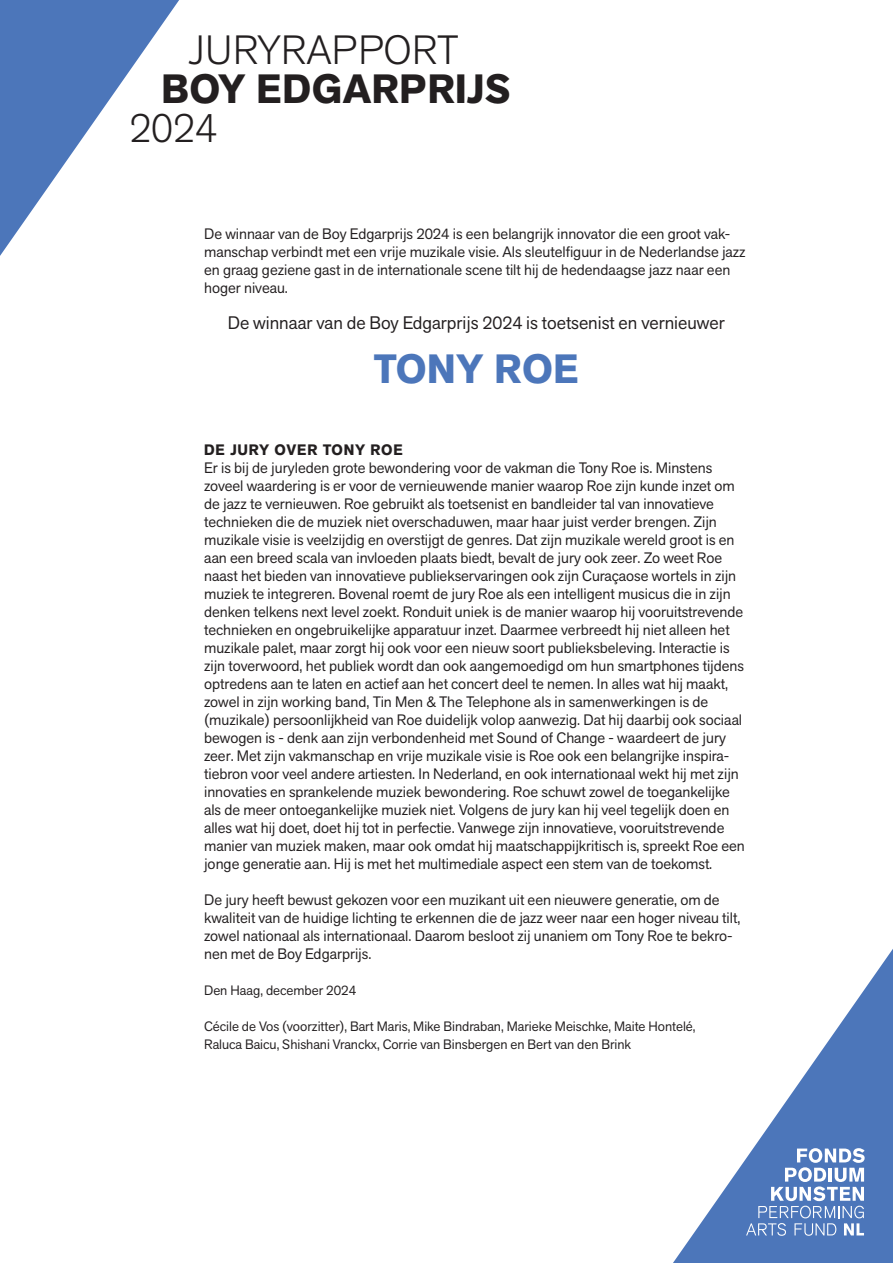
<style>
.page{position:relative;width:893px;height:1263px;background:#fff}
.page>*{position:absolute;margin:0;border:0;box-sizing:border-box;transform-origin:0 0}
.t1{font:300 40.5px "Akzid Grtsk Next";letter-spacing:.01em;color:#231f20}
.t2{font:700 40.5px "Akzid Grtsk Next";letter-spacing:.01em;color:#231f20}
.t3{font:700 40.5px "Akzid Grtsk Next";letter-spacing:.01em;color:#4c76ba}
.t4{font:18px "Akzid Grtsk Next";color:#231f20}
.t5{font:15px/18px "Akzid Grtsk Next";color:#231f20}
.t6{font:700 15px "Akzid Grtsk Next";letter-spacing:.05em;color:#231f20}
.t7{font:13.5px/18px "Akzid Grtsk Next";color:#231f20}
</style>
<div class="page">
<svg style="left:0;top:0;width:179px;height:256px"></svg>
<svg style="left:673px;top:949px;width:220px;height:314px"></svg>
<svg style="left:746px;top:1148px;width:119px;height:88px"></svg>
<p class="t1" style="left:189px;top:24px;width:272px">JURYRAPPORT</p>
<p class="t2" style="left:161px;top:63px;width:350px">BOY EDGARPRIJS</p>
<p class="t1" style="left:129px;top:102px;width:89px">2024</p>
<p class="t5" style="left:204px;top:224px;width:543px">De winnaar van de Boy Edgarprijs 2024 is een belangrijk innovator die een groot vak&shy;manschap verbindt met een vrije muzikale visie. Als sleutelfiguur in de Nederlandse jazz en graag geziene gast in de internationale scene tilt hij de hedendaagse jazz naar een hoger niveau.</p>
<p class="t4" style="left:228px;top:311px;width:498px">De winnaar van de Boy Edgarprijs 2024 is toetsenist en vernieuwer</p>
<p class="t3" style="left:373px;top:342px;width:207px">TONY ROE</p>
<p class="t6" style="left:204px;top:440px;width:200px">DE JURY OVER TONY ROE</p>
<p class="t5" style="left:204px;top:458px;width:542px">Er is bij de juryleden grote bewondering voor de vakman die Tony Roe is. Minstens zoveel waardering is er voor de vernieuwende manier waarop Roe zijn kunde inzet om de jazz te vernieuwen. Roe gebruikt als toetsenist en bandleider tal van innovatieve technieken die de muziek niet overschaduwen, maar haar juist verder brengen. Zijn muzikale visie is veelzijdig en overstijgt de genres. Dat zijn muzikale wereld groot is en aan een breed scala van invloeden plaats biedt, bevalt de jury ook zeer. Zo weet Roe naast het bieden van innovatieve publiekservaringen ook zijn Curaçaose wortels in zijn muziek te integreren. Bovenal roemt de jury Roe als een intelligent musicus die in zijn denken telkens next level zoekt. Ronduit uniek is de manier waarop hij vooruitstrevende technieken en ongebruikelijke apparatuur inzet. Daarmee verbreedt hij niet alleen het muzikale palet, maar zorgt hij ook voor een nieuw soort publieksbeleving. Interactie is zijn toverwoord, het publiek wordt dan ook aangemoedigd om hun smartphones tijdens optredens aan te laten en actief aan het concert deel te nemen. In alles wat hij maakt, zowel in zijn working band, Tin Men &amp; The Telephone als in samenwerkingen is de (muzikale) persoonlijkheid van Roe duidelijk volop aanwezig. Dat hij daarbij ook sociaal bewogen is - denk aan zijn verbondenheid met Sound of Change - waardeert de jury zeer. Met zijn vakmanschap en vrije muzikale visie is Roe ook een belangrijke inspira&shy;tiebron voor veel andere artiesten. In Nederland, en ook internationaal wekt hij met zijn innovaties en sprankelende muziek bewondering. Roe schuwt zowel de toegankelijke als de meer ontoegankelijke muziek niet. Volgens de jury kan hij veel tegelijk doen en alles wat hij doet, doet hij tot in perfectie. Vanwege zijn innovatieve, vooruitstrevende manier van muziek maken, maar ook omdat hij maatschappijkritisch is, spreekt Roe een jonge generatie aan. Hij is met het multimediale aspect een stem van de toekomst.</p>
<p class="t5" style="left:204px;top:890px;width:538px">De jury heeft bewust gekozen voor een muzikant uit een nieuwere generatie, om de kwaliteit van de huidige lichting te erkennen die de jazz weer naar een hoger niveau tilt, zowel nationaal als internationaal. Daarom besloot zij unaniem om Tony Roe te bekro&shy;nen met de Boy Edgarprijs.</p>
<p class="t7" style="left:204px;top:981px;width:154px">Den Haag, december 2024</p>
<p class="t7" style="left:204px;top:1017px;width:493px">Cécile de Vos (voorzitter), Bart Maris, Mike Bindraban, Marieke Meischke, Maite Hontelé,<br>Raluca Baicu, Shishani Vranckx, Corrie van Binsbergen en Bert van den Brink</p>
</div>
